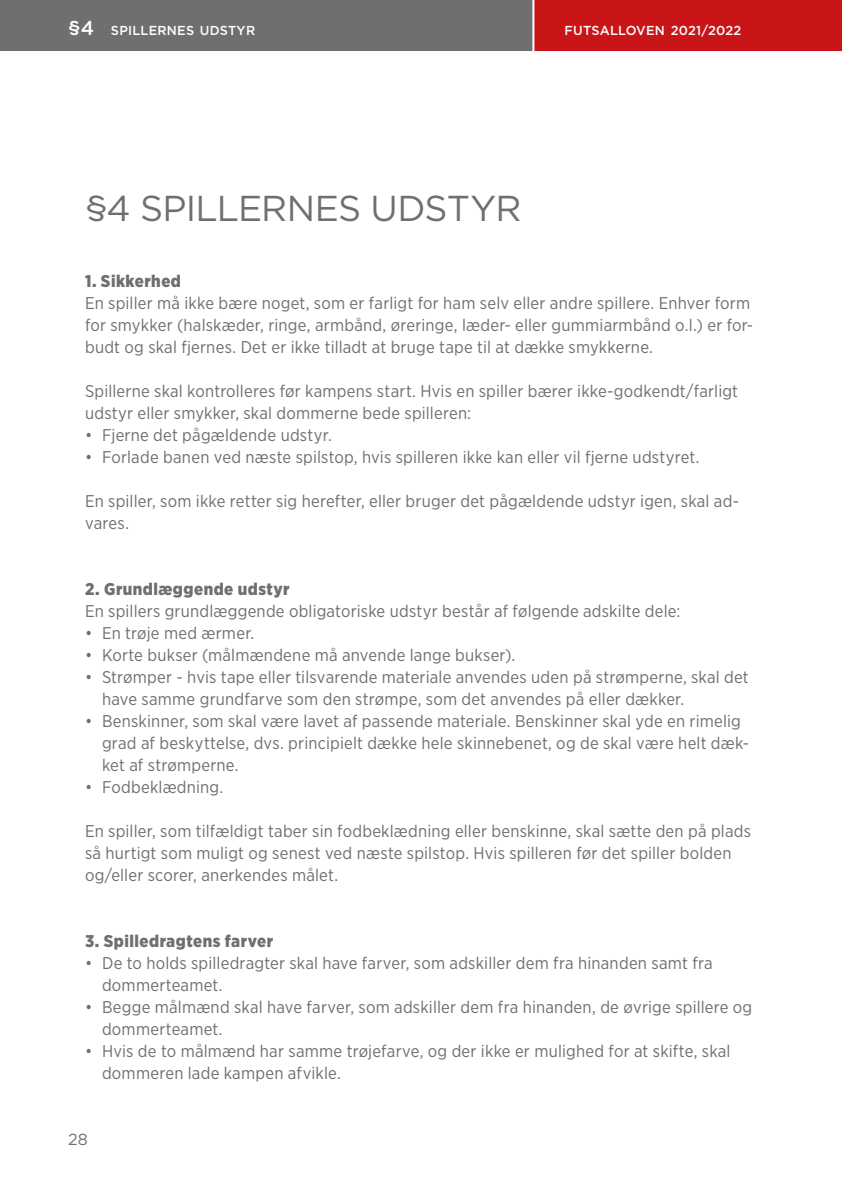
<style>
.page{position:relative;width:842px;height:1191px;background:#fff}
.page>*{position:absolute;margin:0;border:0;box-sizing:border-box;transform-origin:0 0}
.t1{font:36px "Gotham";letter-spacing:-.02em;color:#706f6f}
.t2{font:500 20px "Gotham";color:#fff}
.t3{font:17px/22px "Gotham Narrow";letter-spacing:.01em;color:#706f6f}
.t4{font:900 17px "Gotham Narrow";letter-spacing:.03em;color:#706f6f}
.t5{font:16px "Gotham";color:#706f6f}
.t6{font:500 13px "Gotham";letter-spacing:.02em;color:#fff}
</style>
<div class="page">
<div style="left:477px;top:0;width:365px;height:51px;background:#c91517"></div>
<div style="left:0;top:0;width:534px;height:51px;background:#706f6f"></div>
<hr style="left:532px;top:0;width:2px;height:53px;background:#fff">
<p class="t2" style="left:68px;top:15px;width:28px">§4</p>
<p class="t6" style="left:111px;top:22px;width:146px">SPILLERNES UDSTYR</p>
<p class="t6" style="left:565px;top:22px;width:178px">FUTSALLOVEN 2021/2022</p>
<h1 class="t1" style="left:85px;top:185px;width:438px">§4 SPILLERNES UDSTYR</h1>
<p class="t4" style="left:85px;top:270px;width:97px">1. Sikkerhed</p>
<p class="t3" style="left:85px;top:292px;width:670px">En spiller må ikke bære noget, som er farligt for ham selv eller andre spillere. Enhver form for smykker (halskæder, ringe, armbånd, øreringe, læder- eller gummiarmbånd o.l.) er for&shy;budt og skal fjernes. Det er ikke tilladt at bruge tape til at dække smykkerne.</p>
<p class="t3" style="left:85px;top:380px;width:655px">Spillerne skal kontrolleres før kampens start. Hvis en spiller bærer ikke-godkendt/farligt udstyr eller smykker, skal dommerne bede spilleren:</p>
<p class="t3" style="left:85px;top:424px;width:248px">• Fjerne det pågældende udstyr.</p>
<p class="t3" style="left:85px;top:446px;width:616px">• Forlade banen ved næste spilstop, hvis spilleren ikke kan eller vil fjerne udstyret.</p>
<p class="t3" style="left:85px;top:490px;width:655px">En spiller, som ikke retter sig herefter, eller bruger det pågældende udstyr igen, skal ad&shy;vares.</p>
<p class="t4" style="left:85px;top:578px;width:206px">2. Grundlæggende udstyr</p>
<p class="t3" style="left:85px;top:600px;width:597px">En spillers grundlæggende obligatoriske udstyr består af følgende adskilte dele:</p>
<p class="t3" style="left:85px;top:622px;width:171px">• En trøje med ærmer.</p>
<p class="t3" style="left:85px;top:644px;width:432px">• Korte bukser (målmændene må anvende lange bukser).</p>
<p class="t3" style="left:102px;top:666px;width:648px;text-indent:-17px">• Strømper - hvis tape eller tilsvarende materiale anvendes uden på strømperne, skal det have samme grundfarve som den strømpe, som det anvendes på eller dækker.</p>
<p class="t3" style="left:102px;top:710px;width:649px;text-indent:-17px">• Benskinner, som skal være lavet af passende materiale. Benskinner skal yde en rimelig grad af beskyttelse, dvs. principielt dække hele skinnebenet, og de skal være helt dæk&shy;ket af strømperne.</p>
<p class="t3" style="left:85px;top:776px;width:140px">• Fodbeklædning.</p>
<p class="t3" style="left:85px;top:820px;width:667px">En spiller, som tilfældigt taber sin fodbeklædning eller benskinne, skal sætte den på plads så hurtigt som muligt og senest ved næste spilstop. Hvis spilleren før det spiller bolden og/eller scorer, anerkendes målet.</p>
<p class="t4" style="left:85px;top:930px;width:190px">3. Spilledragtens farver</p>
<p class="t3" style="left:102px;top:952px;width:612px;text-indent:-17px">• De to holds spilledragter skal have farver, som adskiller dem fra hinanden samt fra dommerteamet.</p>
<p class="t3" style="left:102px;top:996px;width:652px;text-indent:-17px">• Begge målmænd skal have farver, som adskiller dem fra hinanden, de øvrige spillere og dommerteamet.</p>
<p class="t3" style="left:102px;top:1040px;width:630px;text-indent:-17px">• Hvis de to målmænd har samme trøjefarve, og der ikke er mulighed for at skifte, skal dommeren lade kampen afvikle.</p>
<p class="t5" style="left:68px;top:1129px;width:21px">28</p>
</div>
